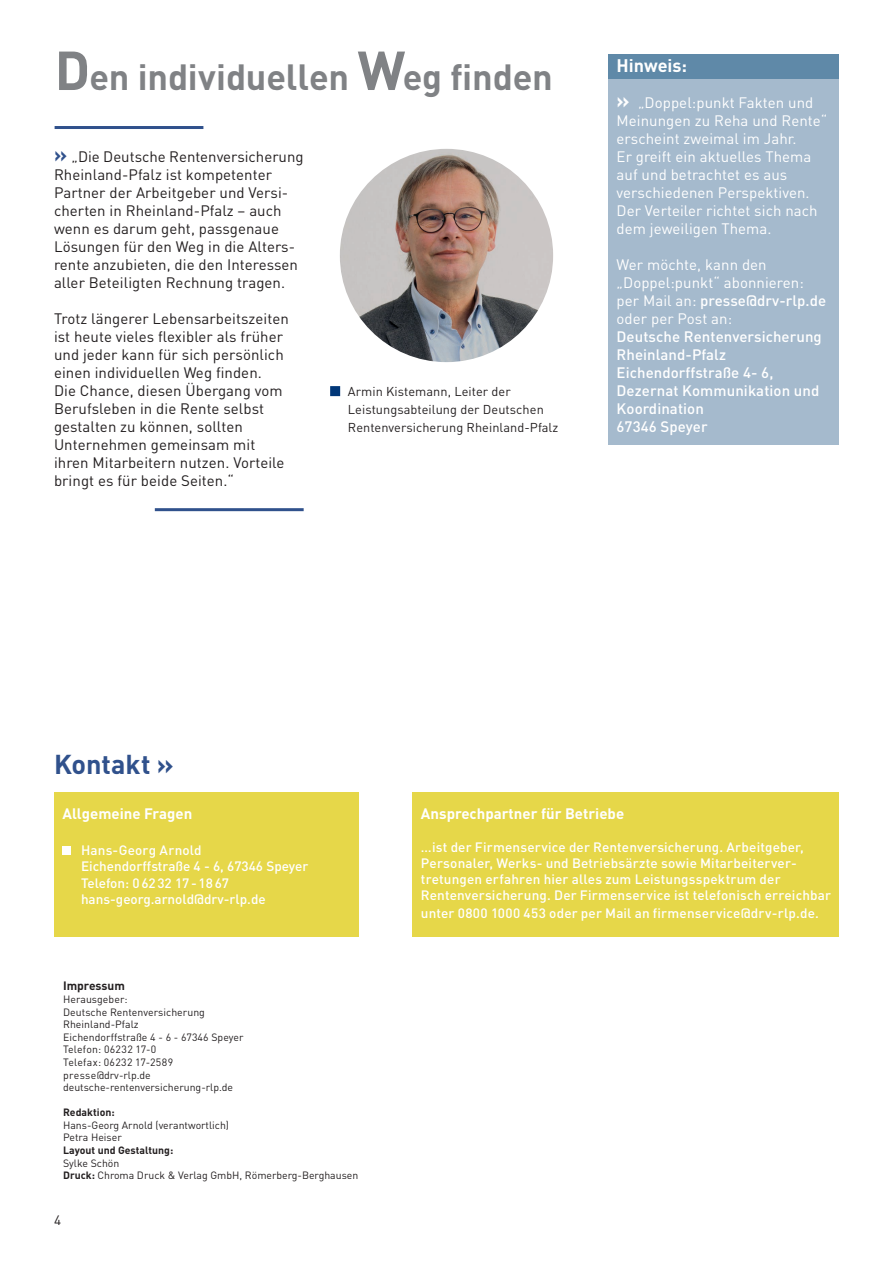
<style>
.page{position:relative;width:893px;height:1263px;background:#fff}
.page>*{position:absolute;margin:0;border:0;box-sizing:border-box;transform-origin:0 0}
.t1{font:700 36px "DIN";letter-spacing:-.005em;color:#808285}
.t2{font:700 27px "DIN";letter-spacing:-.005em;color:#30518c}
.t3{font:700 18px "DIN";color:#fff}
.t4{font:15px/18px "DIN";letter-spacing:.005em;color:#231f20}
.t5{font:15px/18px "DIN";letter-spacing:.005em;color:#fff}
.t6{font:500 15px/18px "DIN";letter-spacing:.005em;color:#fff}
.t7{font:700 15px "DIN";color:#fff}
.t8{font:500 13.5px/16.2px "DIN";letter-spacing:.01em;color:#fff}
.t9{font:13.5px "DIN";color:#231f20}
.t10{font:12.75px/18px "DIN";letter-spacing:.005em;color:#231f20}
.t11{font:700 12px "DIN";color:#231f20}
.t12{font:10.5px/12.6px "DIN";color:#231f20}
.t13{font:700 10.5px "DIN";color:#231f20}
.s1{font-size:54px}
.s2{font-weight:700;font-size:21px;color:#30518c}
.s3{font-weight:700;font-size:21px}
.s4{font-weight:500}
.s5{font-weight:700}
</style>
<div class="page">
<div style="left:608px;top:66px;width:231px;height:378px;background:#a5bacd"></div>
<div style="left:412px;top:792px;width:427px;height:144px;background:#e6d749"></div>
<div style="left:54px;top:792px;width:304px;height:144px;background:#e6d749"></div>
<div style="left:63px;top:846px;width:8px;height:9px;background:#fff"></div>
<div style="left:608px;top:54px;width:231px;height:24px;background:#5f89a8"></div>
<div style="left:330px;top:386px;width:10px;height:10px;background:#013778;border:2px solid #013778"></div>
<img style="left:340px;top:149px;width:213px;height:213px;border-radius:107px">
<hr style="left:55px;top:126px;width:148px;height:3px;background:#30518c">
<hr style="left:155px;top:508px;width:149px;height:3px;background:#30518c">
<h1 class="t1" style="left:55px;top:53px;width:500px"><span class="s1">D</span>en individuellen <span class="s1">W</span>eg finden</h1>
<p class="t4" style="left:54px;top:147px;width:251px"><span class="s2">»</span> „Die Deutsche Rentenversicherung Rheinland-Pfalz ist kompetenter Partner der Arbeitgeber und Versi&shy;cherten in Rheinland-Pfalz – auch wenn es darum geht, passgenaue Lösungen für den Weg in die Alters&shy;rente anzubieten, die den Interessen aller Beteiligten Rechnung tragen.</p>
<p class="t4" style="left:54px;top:309px;width:236px">Trotz längerer Lebensarbeitszeiten ist heute vieles flexibler als früher und jeder kann für sich persönlich einen individuellen Weg finden.<br>Die Chance, diesen Übergang vom<br>Berufsleben in die Rente selbst gestalten zu können, sollten<br>Unternehmen gemeinsam mit ihren Mitarbeitern nutzen. Vorteile bringt es für beide Seiten.“</p>
<p class="t10" style="left:348px;top:382px;width:212px">Armin Kistemann, Leiter der<br>Leistungsabteilung der Deutschen<br>Rentenversicherung Rheinland-Pfalz</p>
<p class="t3" style="left:617px;top:53px;width:72px">Hinweis:</p>
<p class="t5" style="left:617px;top:93px;width:212px"><span class="s3">»</span> „Doppel:punkt Fakten und<br>Meinungen zu Reha und Rente“ erscheint zweimal im Jahr.<br>Er greift ein aktuelles Thema auf und betrachtet es aus verschiedenen Perspektiven.<br>Der Verteiler richtet sich nach dem jeweiligen Thema.</p>
<p class="t5" style="left:617px;top:255px;width:211px">Wer möchte, kann den „Doppel:punkt“ abonnieren: per Mail an: <span class="s4">presse@drv-rlp.de </span>oder per Post an:</p>
<p class="t6" style="left:617px;top:327px;width:207px">Deutsche Rentenversicherung<br>Rheinland-Pfalz<br>Eichendorffstraße 4- 6,<br>Dezernat Kommunikation und<br>Koordination<br>67346 Speyer</p>
<h2 class="t2" style="left:54px;top:747px;width:121px">Kontakt »</h2>
<p class="t7" style="left:63px;top:804px;width:131px">Allgemeine Fragen</p>
<p class="t8" style="left:81px;top:842px;width:229px">Hans-Georg Arnold<br>Eichendorffstraße 4 - 6, 67346 Speyer<br>Telefon: 06232 17-1867 hans-georg.arnold@drv-rlp.de</p>
<p class="t11" style="left:63px;top:978px;width:63px">Impressum</p>
<p class="t12" style="left:63px;top:993px;width:182px">Herausgeber:<br>Deutsche Rentenversicherung<br>Rheinland-Pfalz<br>Eichendorffstraße 4 - 6 - 67346 Speyer<br>Telefon: 06232 17-0<br>Telefax: 06232 17-2589 presse@drv-rlp.de deutsche-rentenversicherung-rlp.de</p>
<p class="t13" style="left:63px;top:1105px;width:53px">Redaktion:</p>
<p class="t12" style="left:63px;top:1118px;width:167px">Hans-Georg Arnold (verantwortlich)<br>Petra Heiser</p>
<p class="t13" style="left:63px;top:1143px;width:112px">Layout und Gestaltung:</p>
<p class="t12" style="left:63px;top:1156px;width:297px">Sylke Schön<br><span class="s5">Druck:</span> Chroma Druck &amp; Verlag GmbH, Römerberg-Berghausen</p>
<p class="t9" style="left:54px;top:1212px;width:9px">4</p>
<p class="t7" style="left:421px;top:804px;width:205px">Ansprechpartner für Betriebe</p>
<p class="t8" style="left:421px;top:838px;width:412px">…ist der Firmenservice der Rentenversicherung. Arbeitgeber, Personaler, Werks- und Betriebsärzte sowie Mitarbeiterver&shy;tretungen erfahren hier alles zum Leistungsspektrum der Rentenversicherung. Der Firmenservice ist telefonisch erreichbar</p>
<p class="t8" style="left:421px;top:905px;width:399px">unter 0800 1000 453 oder per Mail an firmenservice@drv-rlp.de.</p>
</div>
